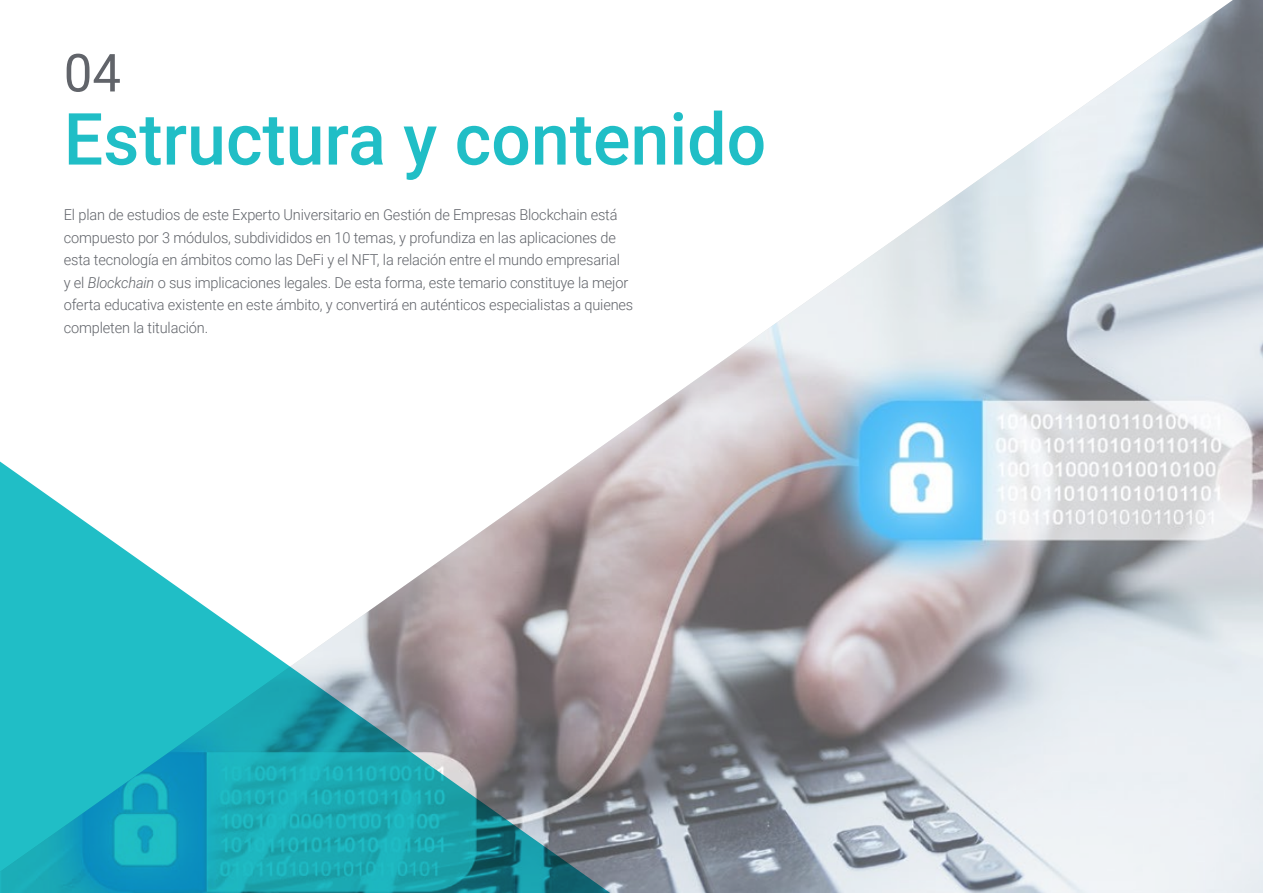
<style>
.page{position:relative;width:1263px;height:893px;background:#fff}
.page>*{position:absolute;margin:0;border:0;box-sizing:border-box;transform-origin:0 0}
.t1{font:500 72px "Roboto";color:#20bec6}
.t2{font:52.5px "Roboto";color:#61646a}
.t3{font:300 15px/22.5px "Roboto";letter-spacing:-.01em;color:#61646a}
.s1{font-style:italic}
</style>
<div class="page">
<img style="left:602px;top:0;width:661px;height:893px">
<svg style="left:0;top:446px;width:640px;height:447px"></svg>
<h2 class="t2" style="left:64px;top:36px;width:59px">04</h2>
<h1 class="t1" style="left:64px;top:89px;width:704px">Estructura y contenido</h1>
<p class="t3" style="left:64px;top:203px;width:571px">El plan de estudios de este Experto Universitario en Gestión de Empresas Blockchain está compuesto por 3 módulos, subdivididos en 10 temas, y profundiza en las aplicaciones de esta tecnología en ámbitos como las DeFi y el NFT, la relación entre el mundo empresarial<br>y el <span class="s1">Blockchain</span> o sus implicaciones legales. De esta forma, este temario constituye la mejor oferta educativa existente en este ámbito, y convertirá en auténticos especialistas a quienes completen la titulación.</p>
</div>
